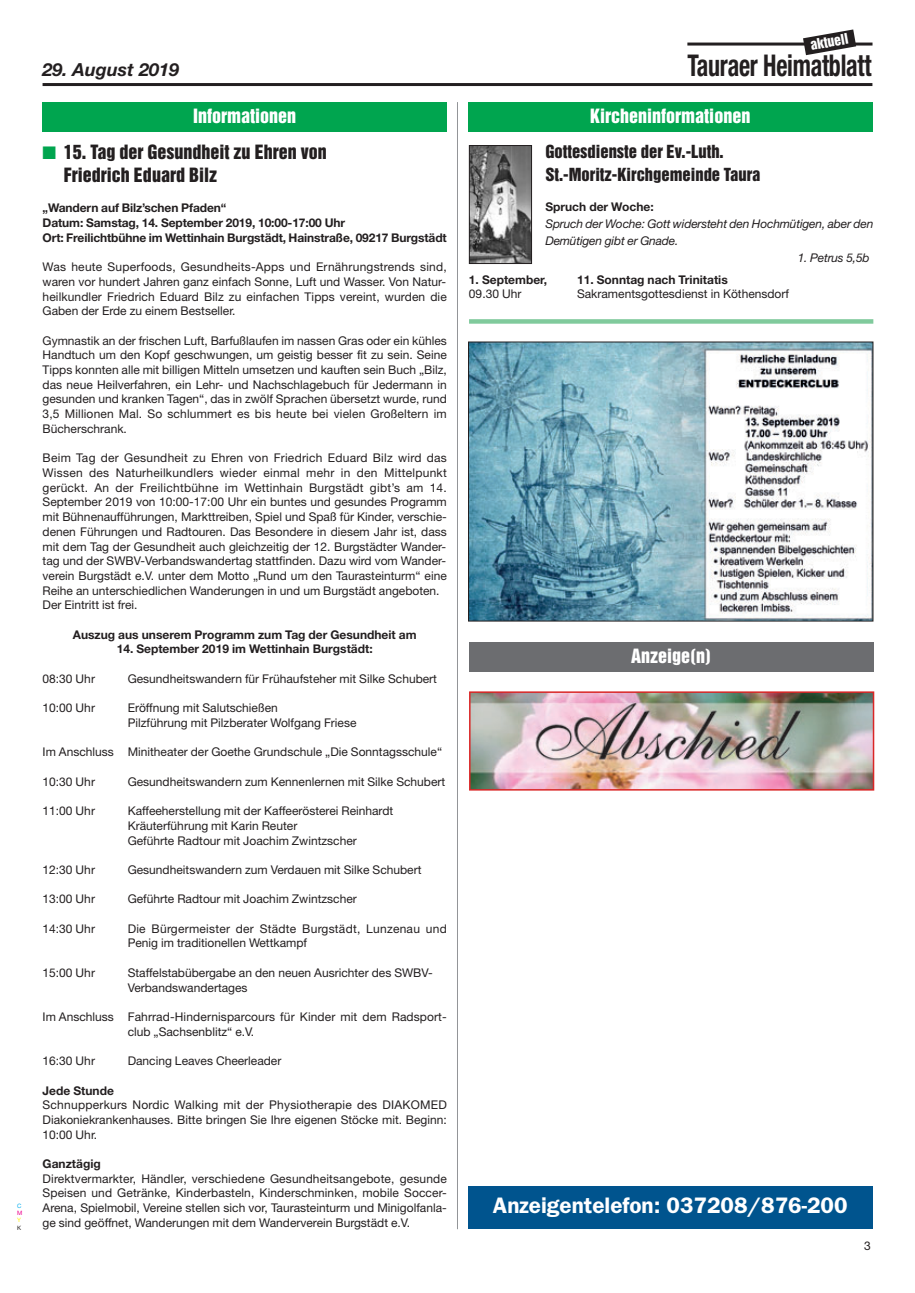
<style>
.page{position:relative;width:915px;height:1293px;background:#fff}
.page>*{position:absolute;margin:0;border:0;box-sizing:border-box;transform-origin:0 0}
.t1{font:700 condensed 30px "Helvetica Neue";letter-spacing:-.01em;color:#231f20;scale:.8 1}
.t2{font:600 22.5px "Franklin Gothic";color:#fff}
.t3{font:18px/22.6px "Helvetica Inserat";color:#231f20}
.t4{font:18px "Helvetica Inserat";color:#fff}
.t5{font:italic 700 18px "Helvetica Neue";color:#231f20}
.t6{font:16.5px/22.4px "Helvetica Inserat";color:#231f20}
.t7{font:13.5px "Helvetica Inserat";color:#fff}
.t8{font:12px/14.7px "Helvetica Neue";color:#231f20}
.t9{font:700 12px/14.7px "Helvetica Neue";color:#231f20}
.t10{font:italic 12px/17px "Helvetica Neue";letter-spacing:-.015em;color:#231f20}
.t11{font:12px/14.7px "Helvetica Neue";letter-spacing:.02em;color:#231f20}
.t12{font:6px "Helvetica Neue";color:#00aeef}
.t13{font:6px "Helvetica Neue";color:#ed028c}
.t14{font:6px "Helvetica Neue";color:#fff101}
.t15{font:6px "Helvetica Neue";color:#231f20}
.s1{color:#00a54f}
</style>
<div class="page">
<hr style="left:43px;top:83px;width:829px;height:3px;background:#231f20">
<hr style="left:687px;top:43px;width:185px;height:3px;background:#231f20">
<svg style="left:802px;top:29px;width:53px;height:26px"></svg>
<div style="left:43px;top:102px;width:403px;height:30px;background:#00a54f"></div>
<hr style="left:457px;top:102px;width:1px;height:1127px;background:#939598">
<div style="left:469px;top:641px;width:404px;height:30px;background:#6c6d70"></div>
<div style="left:468px;top:102px;width:404px;height:30px;background:#00a54f"></div>
<img style="left:471px;top:147px;width:58px;height:115px">
<div style="left:469px;top:145px;width:62px;height:119px;border:1px solid #231f20"></div>
<img style="left:470px;top:344px;width:401px;height:275px">
<div style="left:468px;top:342px;width:405px;height:279px;border:1px solid #231f20"></div>
<div style="left:469px;top:319px;width:404px;height:5px;background:#80ca9c"></div>
<img style="left:472px;top:694px;width:398px;height:93px">
<div style="left:469px;top:691px;width:404px;height:99px;border:2px solid #da2626"></div>
<div style="left:468px;top:1185px;width:404px;height:43px;background:#00548e"></div>
<p class="t12" style="left:17px;top:1203px;width:6px">C</p>
<p class="t13" style="left:17px;top:1211px;width:7px">M</p>
<p class="t14" style="left:17px;top:1218px;width:5px">Y</p>
<p class="t15" style="left:17px;top:1225px;width:6px">K</p>
<p class="t7" style="left:809px;top:40px;width:40px;rotate:-10deg">aktuell</p>
<h3 class="t5" style="left:43px;top:63px;width:138px">29. August 2019</h3>
<h1 class="t1" style="left:687px;top:54px;width:231px">Tauraer Heimatblatt</h1>
<h3 class="t4" style="left:193px;top:109px;width:105px">Informationen</h3>
<h3 class="t3" style="left:64px;top:141px;width:264px;text-indent:-21px"><span class="s1">■</span> 15. Tag der Gesundheit zu Ehren von<br>Friedrich Eduard Bilz</h3>
<p class="t9" style="left:43px;top:202px;width:405px">„Wandern auf Bilz’schen Pfaden“<br>Datum: Samstag, 14. September 2019, 10:00-17:00 Uhr<br>Ort: Freilichtbühne im Wettinhain Burgstädt, Hainstraße, 09217 Burgstädt</p>
<p class="t8" style="left:43px;top:261px;width:405px;text-align:justify">Was heute Superfoods, Gesundheits-Apps und Ernährungstrends sind, waren vor hundert Jahren ganz einfach Sonne, Luft und Wasser. Von Natur&shy;heilkundler Friedrich Eduard Bilz zu einfachen Tipps vereint, wurden die Gaben der Erde zu einem Bestseller.</p>
<p class="t8" style="left:43px;top:334px;width:405px;text-align:justify">Gymnastik an der frischen Luft, Barfußlaufen im nassen Gras oder ein kühles Handtuch um den Kopf geschwungen, um geistig besser fit zu sein. Seine Tipps konnten alle mit billigen Mitteln umsetzen und kauften sein Buch „Bilz, das neue Heilverfahren, ein Lehr- und Nachschlagebuch für Jedermann in gesunden und kranken Tagen“, das in zwölf Sprachen übersetzt wurde, rund 3,5 Millionen Mal. So schlummert es bis heute bei vielen Großeltern im Bücherschrank.</p>
<p class="t8" style="left:43px;top:452px;width:405px">Beim Tag der Gesundheit zu Ehren von Friedrich Eduard Bilz wird das Wissen des Naturheilkundlers wieder einmal mehr in den Mittelpunkt gerückt. An der Freilichtbühne im Wettinhain Burgstädt gibt’s am 14.<br>September 2019 von 10:00-17:00 Uhr ein buntes und gesundes Programm mit Bühnenaufführungen, Markttreiben, Spiel und Spaß für Kinder, verschie&shy;denen Führungen und Radtouren. Das Besondere in diesem Jahr ist, dass mit dem Tag der Gesundheit auch gleichzeitig der 12. Burgstädter Wander&shy;tag und der SWBV-Verbandswandertag stattfinden. Dazu wird vom Wander&shy;verein Burgstädt e.V. unter dem Motto „Rund um den Taurasteinturm“ eine Reihe an unterschiedlichen Wanderungen in und um Burgstädt angeboten.<br>Der Eintritt ist frei.</p>
<p class="t9" style="left:73px;top:628px;width:345px">Auszug aus unserem Programm zum Tag der Gesundheit am</p>
<p class="t9" style="left:117px;top:643px;width:257px">14. September 2019 im Wettinhain Burgstädt:</p>
<p class="t8" style="left:43px;top:672px;width:54px">08:30 Uhr</p>
<p class="t8" style="left:128px;top:672px;width:311px">Gesundheitswandern für Frühaufsteher mit Silke Schubert</p>
<p class="t8" style="left:43px;top:702px;width:54px">10:00 Uhr</p>
<p class="t8" style="left:128px;top:702px;width:230px">Eröffnung mit Salutschießen<br>Pilzführung mit Pilzberater Wolfgang Friese</p>
<p class="t8" style="left:43px;top:746px;width:401px">Im Anschluss Minitheater der Goethe Grundschule „Die Sonntagsschule“</p>
<p class="t8" style="left:43px;top:775px;width:54px">10:30 Uhr</p>
<p class="t8" style="left:128px;top:775px;width:319px">Gesundheitswandern zum Kennenlernen mit Silke Schubert</p>
<p class="t8" style="left:43px;top:804px;width:54px">11:00 Uhr</p>
<p class="t8" style="left:128px;top:804px;width:267px">Kaffeeherstellung mit der Kaffeerösterei Reinhardt<br>Kräuterführung mit Karin Reuter<br>Geführte Radtour mit Joachim Zwintzscher</p>
<p class="t8" style="left:43px;top:863px;width:54px">12:30 Uhr</p>
<p class="t8" style="left:128px;top:863px;width:295px">Gesundheitswandern zum Verdauen mit Silke Schubert</p>
<p class="t8" style="left:43px;top:893px;width:54px">13:00 Uhr</p>
<p class="t8" style="left:128px;top:893px;width:230px">Geführte Radtour mit Joachim Zwintzscher</p>
<p class="t8" style="left:43px;top:922px;width:54px">14:30 Uhr</p>
<p class="t11" style="left:128px;top:922px;width:320px">Die Bürgermeister der Städte Burgstädt, Lunzenau und<br>Penig im traditionellen Wettkampf</p>
<p class="t8" style="left:43px;top:966px;width:54px">15:00 Uhr</p>
<p class="t8" style="left:128px;top:966px;width:306px">Staffelstabübergabe an den neuen Ausrichter des SWBV-<br>Verbandswandertages</p>
<p class="t8" style="left:128px;top:1010px;width:320px;text-indent:-85px">Im Anschluss Fahrrad-Hindernisparcours für Kinder mit dem Radsport&shy;club „Sachsenblitz“ e.V.</p>
<p class="t8" style="left:43px;top:1054px;width:54px">16:30 Uhr</p>
<p class="t8" style="left:128px;top:1054px;width:155px">Dancing Leaves Cheerleader</p>
<p class="t9" style="left:43px;top:1084px;width:73px">Jede Stunde</p>
<p class="t8" style="left:43px;top:1098px;width:405px;text-align:justify">Schnupperkurs Nordic Walking mit der Physiotherapie des DIAKOMED Diakoniekrankenhauses. Bitte bringen Sie Ihre eigenen Stöcke mit. Beginn:<br>10:00 Uhr.</p>
<p class="t9" style="left:43px;top:1157px;width:60px">Ganztägig</p>
<p class="t8" style="left:43px;top:1172px;width:405px;text-align:justify">Direktvermarkter, Händler, verschiedene Gesundheitsangebote, gesunde Speisen und Getränke, Kinderbasteln, Kinderschminken, mobile Soccer-Arena, Spielmobil, Vereine stellen sich vor, Taurasteinturm und Minigolfanla&shy;ge sind geöffnet, Wanderungen mit dem Wanderverein Burgstädt e.V.</p>
<h3 class="t4" style="left:590px;top:109px;width:162px">Kircheninformationen</h3>
<h3 class="t6" style="left:545px;top:141px;width:216px">Gottesdienste der Ev.-Luth.<br>St.-Moritz-Kirchgemeinde Taura</h3>
<p class="t9" style="left:545px;top:200px;width:110px">Spruch der Woche:</p>
<p class="t10" style="left:545px;top:216px;width:329px">Spruch der Woche: Gott widersteht den Hochmütigen, aber den<br>Demütigen gibt er Gnade.</p>
<p class="t10" style="left:797px;top:250px;width:73px">1. Petrus 5,5b</p>
<p class="t9" style="left:469px;top:273px;width:80px">1. September,</p>
<p class="t9" style="left:577px;top:273px;width:152px">11. Sonntag nach Trinitatis</p>
<p class="t8" style="left:469px;top:288px;width:54px">09.30 Uhr</p>
<p class="t8" style="left:577px;top:288px;width:213px">Sakramentsgottesdienst in Köthensdorf</p>
<h3 class="t4" style="left:631px;top:648px;width:81px">Anzeige(n)</h3>
<h2 class="t2" style="left:492px;top:1197px;width:356px">Anzeigentelefon: 037208/876-200</h2>
<p class="t8" style="left:863px;top:1239px;width:8px">3</p>
</div>
